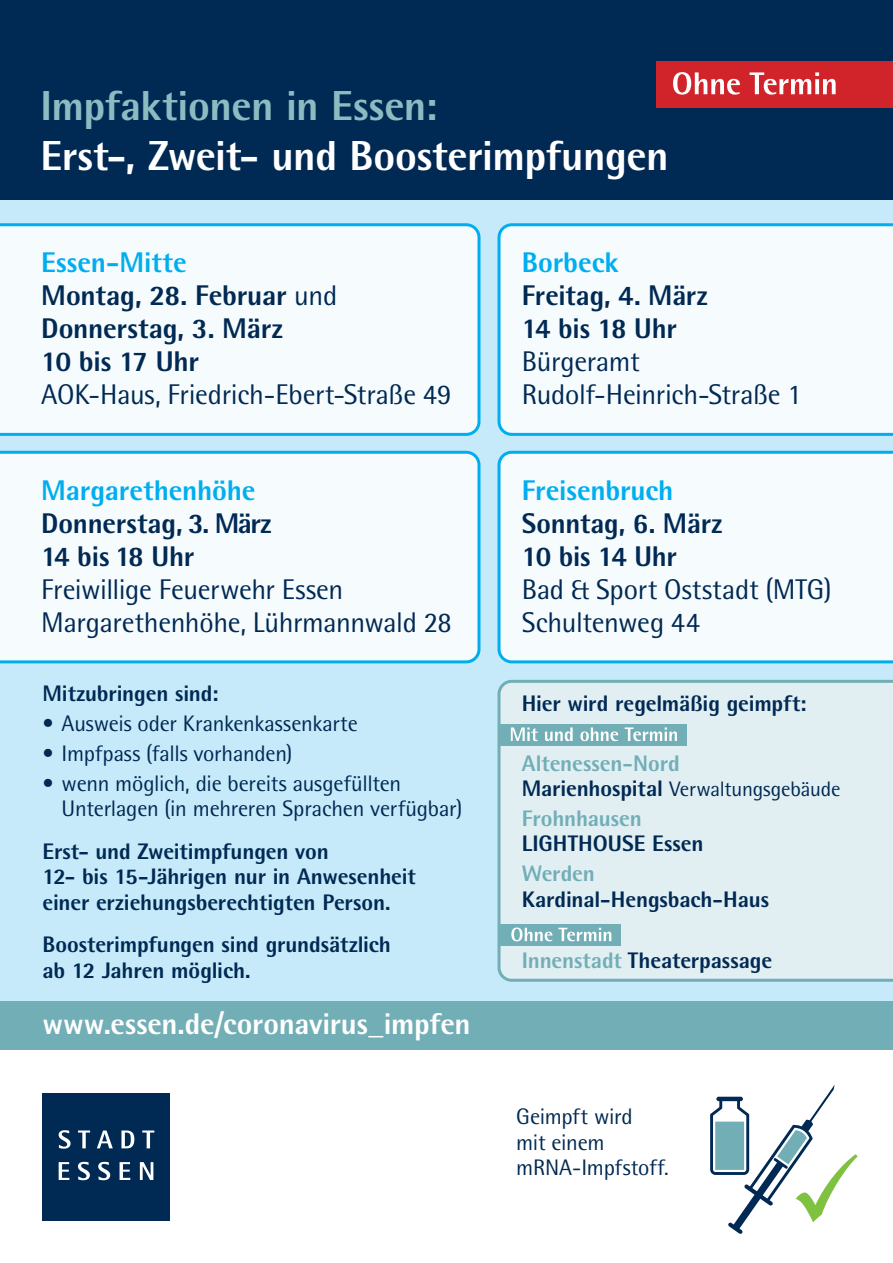
<style>
.page{position:relative;width:893px;height:1263px;background:#fff}
.page>*{position:absolute;margin:0;border:0;box-sizing:border-box;transform-origin:0 0}
.Titel_1{font:800 42px/50.4px "Rotis Semi Sans";letter-spacing:-.01em;color:#fff}
.Überschrift_1{font:800 30px "Rotis Semi Sans";letter-spacing:-.005em;color:#fff}
.t1{font:28.5px/33px "Rotis Semi Sans";letter-spacing:-.01em;color:#002953}
.t2{font:800 28.5px/33px "Rotis Semi Sans";letter-spacing:-.005em;color:#002953}
.t3{font:800 28.5px "Rotis Semi Sans";letter-spacing:-.005em;color:#00aeef}
.Text_16_pt{font:22.5px/25.5px "Rotis Semi Sans";letter-spacing:-.01em;color:#002953}
.Text_16_pt-2{font:800 22.5px/25.5px "Rotis Semi Sans";letter-spacing:-.005em;color:#002953}
.Aufzählung_16_pt{font:800 22.5px/25.5px "Rotis Semi Sans";letter-spacing:-.005em;color:#002953}
.Überschrift_2__16_pt{font:800 22.5px "Rotis Semi Sans";letter-spacing:-.005em;color:#002953}
.Aufzählung_16_pt-2{font:800 22.5px "Rotis Semi Sans";color:#72aeb6}
.Aufzählung_16_pt-3{font:21px "Rotis Semi Sans";letter-spacing:-.01em;color:#002953}
.s1{color:#8bbcc2}
.s2{font-weight:400}
.s3{font-weight:800;font-size:22.5px}
.s4{color:#72aeb6}
</style>
<div class="page">
<div style="left:0;top:0;width:893px;height:200px;background:#002953"></div>
<div style="left:43px;top:1093px;width:127px;height:127px;background:#002953"></div>
<svg style="left:59px;top:1162px;width:10px;height:18px"></svg>
<svg style="left:78px;top:1162px;width:12px;height:18px"></svg>
<svg style="left:98px;top:1162px;width:12px;height:18px"></svg>
<svg style="left:120px;top:1162px;width:10px;height:18px"></svg>
<svg style="left:140px;top:1162px;width:13px;height:18px"></svg>
<svg style="left:59px;top:1130px;width:12px;height:19px"></svg>
<svg style="left:78px;top:1130px;width:12px;height:18px"></svg>
<svg style="left:97px;top:1130px;width:16px;height:18px"></svg>
<svg style="left:121px;top:1130px;width:13px;height:18px"></svg>
<svg style="left:142px;top:1130px;width:12px;height:18px"></svg>
<div style="left:0;top:200px;width:893px;height:816px;background:#c6eafa"></div>
<div style="left:0;top:1001px;width:893px;height:49px;background:#72aeb6"></div>
<svg style="left:710px;top:1085px;width:148px;height:149px"></svg>
<div style="left:656px;top:61px;width:237px;height:46px;background:#d1232a"></div>
<svg style="left:673px;top:72px;width:163px;height:23px"></svg>
<div style="left:497px;top:679px;width:396px;height:303px;background:#e1eff3"></div>
<div style="left:500px;top:724px;width:187px;height:22px;background:#72aeb6"></div>
<svg style="left:511px;top:727px;width:166px;height:14px"></svg>
<div style="left:500px;top:924px;width:121px;height:21px;background:#72aeb6"></div>
<svg style="left:511px;top:927px;width:100px;height:14px"></svg>
<div style="left:0;top:223px;width:481px;height:213px;background:#f6fbfe"></div>
<div style="left:497px;top:223px;width:396px;height:213px;background:#f6fbfe"></div>
<div style="left:497px;top:450px;width:396px;height:214px;background:#f6fbfe"></div>
<div style="left:0;top:450px;width:481px;height:214px;background:#f6fbfe"></div>
<p class="Titel_1" style="left:40px;top:80px;width:630px"><span class="s1">Impfaktionen in Essen:<br></span>Erst-, Zweit- und Boosterimpfungen</p>
<p class="t3" style="left:41px;top:244px;width:147px">Essen-Mitte</p>
<p class="t2" style="left:41px;top:278px;width:298px">Montag, 28. Februar <span class="s2">und<br></span>Donnerstag, 3. März<br>10 bis 17 Uhr</p>
<p class="t1" style="left:41px;top:378px;width:412px">AOK-Haus, Friedrich-Ebert-Straße 49</p>
<p class="t3" style="left:41px;top:472px;width:216px">Margarethenhöhe</p>
<p class="t2" style="left:41px;top:506px;width:232px">Donnerstag, 3. März</p>
<p class="t2" style="left:41px;top:539px;width:155px">14 bis 18 Uhr</p>
<p class="t1" style="left:41px;top:572px;width:412px">Freiwillige Feuerwehr Essen<br>Margarethenhöhe, Lührmannwald 28</p>
<p class="Überschrift_2__16_pt" style="left:43px;top:679px;width:178px">Mitzubringen sind:</p>
<p class="Text_16_pt" style="left:43px;top:711px;width:317px">• Ausweis oder Krankenkassenkarte</p>
<p class="Text_16_pt" style="left:43px;top:741px;width:251px">• Impfpass (falls vorhanden)</p>
<p class="Text_16_pt" style="left:62px;top:770px;width:402px;text-indent:-19px">• wenn möglich, die bereits ausgefüllten<br>Unterlagen (in mehreren Sprachen verfügbar)</p>
<p class="Text_16_pt-2" style="left:43px;top:838px;width:375px">Erst- und Zweitimpfungen von<br>12- bis 15-Jährigen nur in Anwesenheit einer erziehungsberechtigten Person.</p>
<p class="Text_16_pt-2" style="left:43px;top:931px;width:350px">Boosterimpfungen sind grundsätzlich ab 12 Jahren möglich.</p>
<p class="Überschrift_1" style="left:43px;top:1004px;width:430px">www.essen.de/coronavirus_impfen</p>
<p class="t3" style="left:522px;top:244px;width:98px">Borbeck</p>
<p class="t2" style="left:522px;top:278px;width:187px">Freitag, 4. März</p>
<p class="t2" style="left:522px;top:311px;width:156px">14 bis 18 Uhr</p>
<p class="t1" style="left:522px;top:345px;width:119px">Bürgeramt</p>
<p class="t1" style="left:522px;top:378px;width:281px">Rudolf-Heinrich-Straße 1</p>
<p class="t3" style="left:522px;top:472px;width:153px">Freisenbruch</p>
<p class="t2" style="left:522px;top:506px;width:202px">Sonntag, 6. März</p>
<p class="t2" style="left:522px;top:539px;width:157px">10 bis 14 Uhr</p>
<p class="t1" style="left:522px;top:572px;width:311px">Bad &amp; Sport Oststadt (MTG)<br>Schultenweg 44</p>
<p class="Aufzählung_16_pt" style="left:522px;top:690px;width:286px">Hier wird regelmäßig geimpft:</p>
<p class="Aufzählung_16_pt-2" style="left:522px;top:748px;width:160px">Altenessen-Nord</p>
<p class="Aufzählung_16_pt-3" style="left:522px;top:776px;width:320px"><span class="s3">Marienhospital</span> Verwaltungsgebäude</p>
<p class="Aufzählung_16_pt" style="left:522px;top:805px;width:183px"><span class="s4">Frohnhausen<br></span>LIGHTHOUSE Essen</p>
<p class="Aufzählung_16_pt" style="left:522px;top:860px;width:249px"><span class="s4">Werden<br></span>Kardinal-Hengsbach-Haus</p>
<p class="Aufzählung_16_pt" style="left:522px;top:947px;width:252px"><span class="s4">Innenstadt</span> Theaterpassage</p>
<p class="Text_16_pt" style="left:516px;top:1104px;width:154px">Geimpft wird<br>mit einem mRNA-Impfstoff.</p>
</div>
